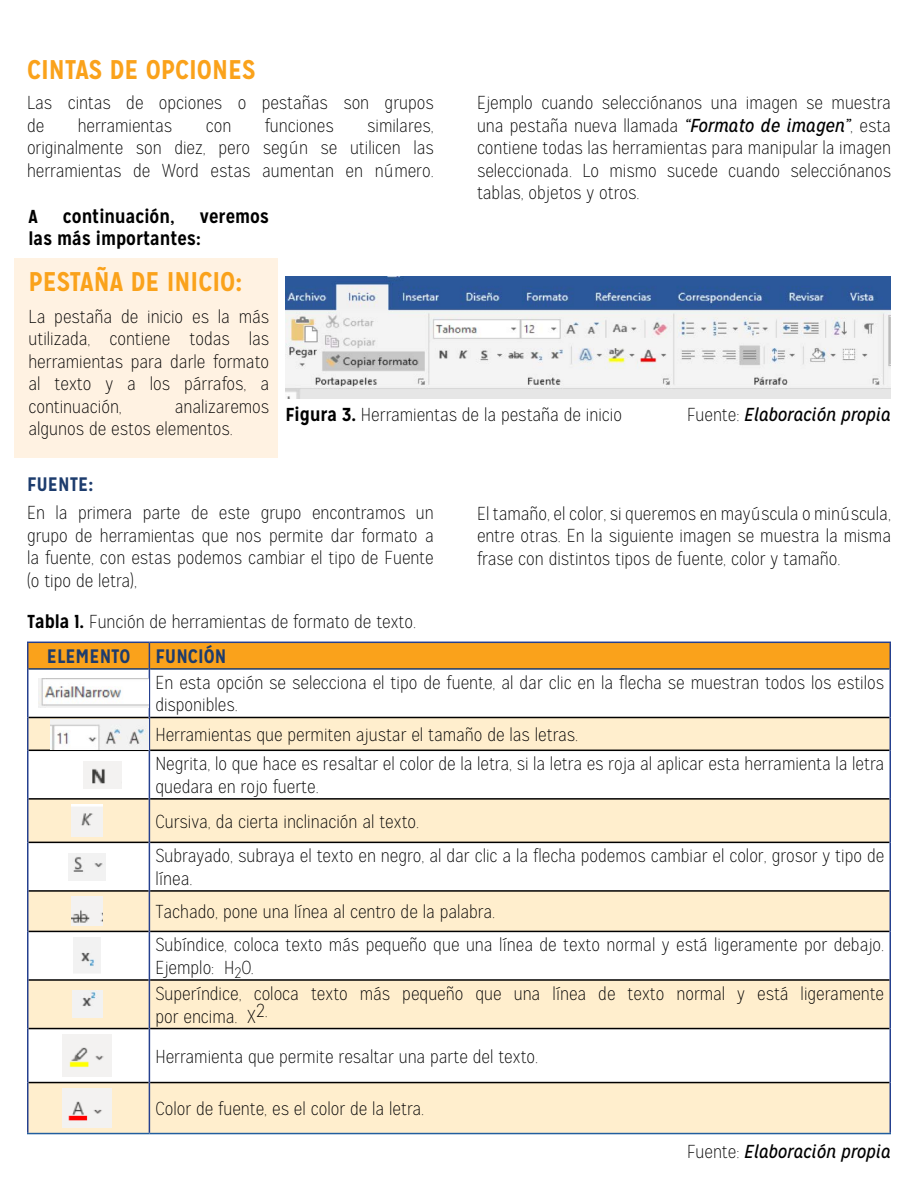
<style>
.page{position:relative;width:918px;height:1188px;background:#fff}
.page>*{position:absolute;margin:0;border:0;box-sizing:border-box;transform-origin:0 0}
.t1{font:700 27px "Mission Gothic";color:#faa21b}
.t2{font:700 19.5px "Mission Gothic";color:#1d3c6d}
.t3{font:100 18.75px/22.5px "Mission Gothic";color:#000}
.t4{font:italic 18.75px "Mission Gothic";color:#000}
.t5{font:700 18.75px/22.5px "Mission Gothic";color:#000}
.s1{font-weight:400;font-style:italic}
.s2{font-weight:700}
.s3{font-weight:100;font-style:normal}
</style>
<div class="page">
<div style="left:14px;top:258px;width:263px;height:200px;background:#fff2e2"></div>
<img style="left:285px;top:276px;width:606px;height:123px">
<svg style="left:28px;top:717px;width:862px;height:416px;fill:#ffeecd"></svg>
<hr style="left:28px;top:717px;width:121px;height:1px;background:#000">
<hr style="left:150px;top:717px;width:739px;height:1px;background:#000">
<hr style="left:28px;top:750px;width:121px;height:1px;background:#000">
<hr style="left:150px;top:750px;width:739px;height:1px;background:#000">
<hr style="left:28px;top:798px;width:121px;height:2px;background:#000">
<hr style="left:150px;top:798px;width:739px;height:2px;background:#000">
<hr style="left:28px;top:842px;width:121px;height:1px;background:#000">
<hr style="left:150px;top:842px;width:739px;height:1px;background:#000">
<hr style="left:28px;top:890px;width:121px;height:2px;background:#000">
<hr style="left:150px;top:890px;width:739px;height:2px;background:#000">
<hr style="left:28px;top:931px;width:121px;height:1px;background:#000">
<hr style="left:150px;top:931px;width:739px;height:1px;background:#000">
<hr style="left:28px;top:979px;width:121px;height:2px;background:#000">
<hr style="left:150px;top:979px;width:739px;height:2px;background:#000">
<hr style="left:28px;top:1028px;width:121px;height:1px;background:#000">
<hr style="left:150px;top:1028px;width:739px;height:1px;background:#000">
<hr style="left:28px;top:1082px;width:121px;height:1px;background:#000">
<hr style="left:150px;top:1082px;width:739px;height:1px;background:#000">
<hr style="left:27px;top:1133px;width:122px;height:1px;background:#215e9e">
<hr style="left:149px;top:1133px;width:742px;height:1px;background:#215e9e">
<hr style="left:28px;top:668px;width:121px;height:2px;background:#1d3c6d">
<hr style="left:150px;top:668px;width:739px;height:2px;background:#1d3c6d">
<svg style="left:27px;top:642px;width:864px;height:27px;background:#e99a22"></svg>
<hr style="left:27px;top:669px;width:1px;height:48px;background:#25408f">
<hr style="left:149px;top:669px;width:1px;height:48px;background:#25408f">
<hr style="left:890px;top:669px;width:1px;height:48px;background:#25408f">
<hr style="left:27px;top:717px;width:1px;height:33px;background:#25408f">
<hr style="left:149px;top:717px;width:1px;height:33px;background:#25408f">
<hr style="left:890px;top:717px;width:1px;height:33px;background:#25408f">
<hr style="left:27px;top:750px;width:1px;height:49px;background:#25408f">
<hr style="left:149px;top:750px;width:1px;height:49px;background:#25408f">
<hr style="left:890px;top:750px;width:1px;height:49px;background:#25408f">
<hr style="left:27px;top:799px;width:1px;height:43px;background:#25408f">
<hr style="left:149px;top:799px;width:1px;height:43px;background:#25408f">
<hr style="left:890px;top:799px;width:1px;height:43px;background:#25408f">
<hr style="left:27px;top:842px;width:1px;height:49px;background:#25408f">
<hr style="left:149px;top:842px;width:1px;height:49px;background:#25408f">
<hr style="left:890px;top:842px;width:1px;height:49px;background:#25408f">
<hr style="left:27px;top:891px;width:1px;height:40px;background:#25408f">
<hr style="left:149px;top:891px;width:1px;height:40px;background:#25408f">
<hr style="left:890px;top:891px;width:1px;height:40px;background:#25408f">
<hr style="left:27px;top:931px;width:1px;height:49px;background:#25408f">
<hr style="left:149px;top:931px;width:1px;height:49px;background:#25408f">
<hr style="left:890px;top:931px;width:1px;height:49px;background:#25408f">
<hr style="left:27px;top:980px;width:1px;height:49px;background:#25408f">
<hr style="left:149px;top:980px;width:1px;height:49px;background:#25408f">
<hr style="left:890px;top:980px;width:1px;height:49px;background:#25408f">
<hr style="left:27px;top:1029px;width:1px;height:54px;background:#25408f">
<hr style="left:149px;top:1029px;width:1px;height:54px;background:#25408f">
<hr style="left:890px;top:1029px;width:1px;height:54px;background:#25408f">
<hr style="left:27px;top:1083px;width:1px;height:50px;background:#25408f">
<hr style="left:149px;top:1083px;width:1px;height:50px;background:#25408f">
<hr style="left:890px;top:1083px;width:1px;height:50px;background:#25408f">
<img style="left:39px;top:678px;width:110px;height:30px">
<img style="left:50px;top:720px;width:99px;height:30px">
<img style="left:83px;top:761px;width:39px;height:27px">
<img style="left:71px;top:805px;width:32px;height:31px">
<img style="left:68px;top:853px;width:38px;height:27px">
<img style="left:71px;top:897px;width:32px;height:28px">
<img style="left:74px;top:938px;width:27px;height:36px">
<img style="left:72px;top:990px;width:30px;height:28px">
<img style="left:62px;top:1035px;width:50px;height:41px">
<img style="left:62px;top:1089px;width:50px;height:39px">
<h1 class="t1" style="left:27px;top:52px;width:230px">CINTAS DE OPCIONES</h1>
<p class="t3" style="left:27px;top:92px;width:408px">Las cintas de opciones o pestañas son grupos de</p>
<p class="t3" style="left:78px;top:114px;width:96px">herramientas</p>
<p class="t3" style="left:206px;top:114px;width:27px">con</p>
<p class="t3" style="left:265px;top:114px;width:71px">funciones</p>
<p class="t3" style="left:27px;top:114px;width:408px;text-align:justify;text-indent:340px">similares, originalmente son diez, pero según se utilicen las herramientas de Word estas aumentan en número.</p>
<p class="t3" style="left:477px;top:92px;width:416px;text-align:justify">Ejemplo cuando selecciónanos una imagen se muestra una pestaña nueva llamada <span class="s1">“Formato de imagen”</span>, esta contiene todas las herramientas para manipular la imagen seleccionada. Lo mismo sucede cuando selecciónanos tablas, objetos y otros.</p>
<p class="t5" style="left:29px;top:205px;width:11px">A</p>
<p class="t5" style="left:63px;top:205px;width:113px">continuación,</p>
<p class="t5" style="left:29px;top:205px;width:242px;text-indent:171px">veremos las más importantes:</p>
<h1 class="t1" style="left:28px;top:265px;width:215px">PESTAÑA DE INICIO:</h1>
<p class="t3" style="left:28px;top:305px;width:242px;text-align:justify">La pestaña de inicio es la más utilizada, contiene todas las herramientas para darle formato al texto y a los párrafos, a continuación,</p>
<p class="t3" style="left:28px;top:395px;width:242px;text-indent:146px">analizaremos algunos de estos elementos.</p>
<p class="t3" style="left:285px;top:404px;width:338px"><span class="s2">Figura 3.</span> Herramientas de la pestaña de inicio</p>
<p class="t4" style="left:687px;top:404px;width:205px"><span class="s3">Fuente:</span> Elaboración propia</p>
<p class="t2" style="left:27px;top:472px;width:68px">FUENTE:</p>
<p class="t3" style="left:27px;top:502px;width:408px;text-align:justify">En la primera parte de este grupo encontramos un grupo de herramientas que nos permite dar formato a la fuente, con estas podemos cambiar el tipo de Fuente (o tipo de letra),</p>
<p class="t3" style="left:477px;top:502px;width:416px;text-align:justify">El tamaño, el color, si queremos en mayúscula o minúscula, entre otras. En la siguiente imagen se muestra la misma frase con distintos tipos de fuente, color y tamaño.</p>
<p class="t3" style="left:27px;top:611px;width:391px"><span class="s2">Tabla 1.</span> Función de herramientas de formato de texto.</p>
<p class="t2" style="left:47px;top:644px;width:85px">ELEMENTO</p>
<p class="t2" style="left:155px;top:644px;width:72px">FUNCIÓN</p>
<p class="t3" style="left:155px;top:672px;width:730px">En esta opción se selecciona el tipo de fuente, al dar clic en la flecha se muestran todos los estilos disponibles.</p>
<p class="t3" style="left:155px;top:720px;width:730px;line-height:29.4px">Herramientas que permiten ajustar el tamaño de las letras.<br>Negrita, lo que hace es resaltar el color de la letra, si la letra es roja al aplicar esta herramienta la letra</p>
<p class="t3" style="left:155px;top:769px;width:730px;line-height:34.8px">quedara en rojo fuerte.<br>Cursiva, da cierta inclinación al texto.<br>Subrayado, subraya el texto en negro, al dar clic a la flecha podemos cambiar el color, grosor y tipo de</p>
<p class="t3" style="left:155px;top:862px;width:730px;line-height:33.3px">línea.<br>Tachado, pone una línea al centro de la palabra.<br>Subíndice, coloca texto más pequeño que una línea de texto normal y está ligeramente por debajo.</p>
<p class="t3" style="left:155px;top:955px;width:730px;line-height:26.1px">Ejemplo: H<sub>2</sub>O.<br>Superíndice, coloca texto más pequeño que una línea de texto normal y está ligeramente</p>
<p class="t3" style="left:155px;top:996px;width:384px;line-height:40px">por encima. X2.<br>Herramienta que permite resaltar una parte del texto.</p>
<p class="t3" style="left:155px;top:1098px;width:270px">Color de fuente, es el color de la letra.</p>
<p class="t4" style="left:687px;top:1140px;width:205px"><span class="s3">Fuente:</span> Elaboración propia</p>
</div>
